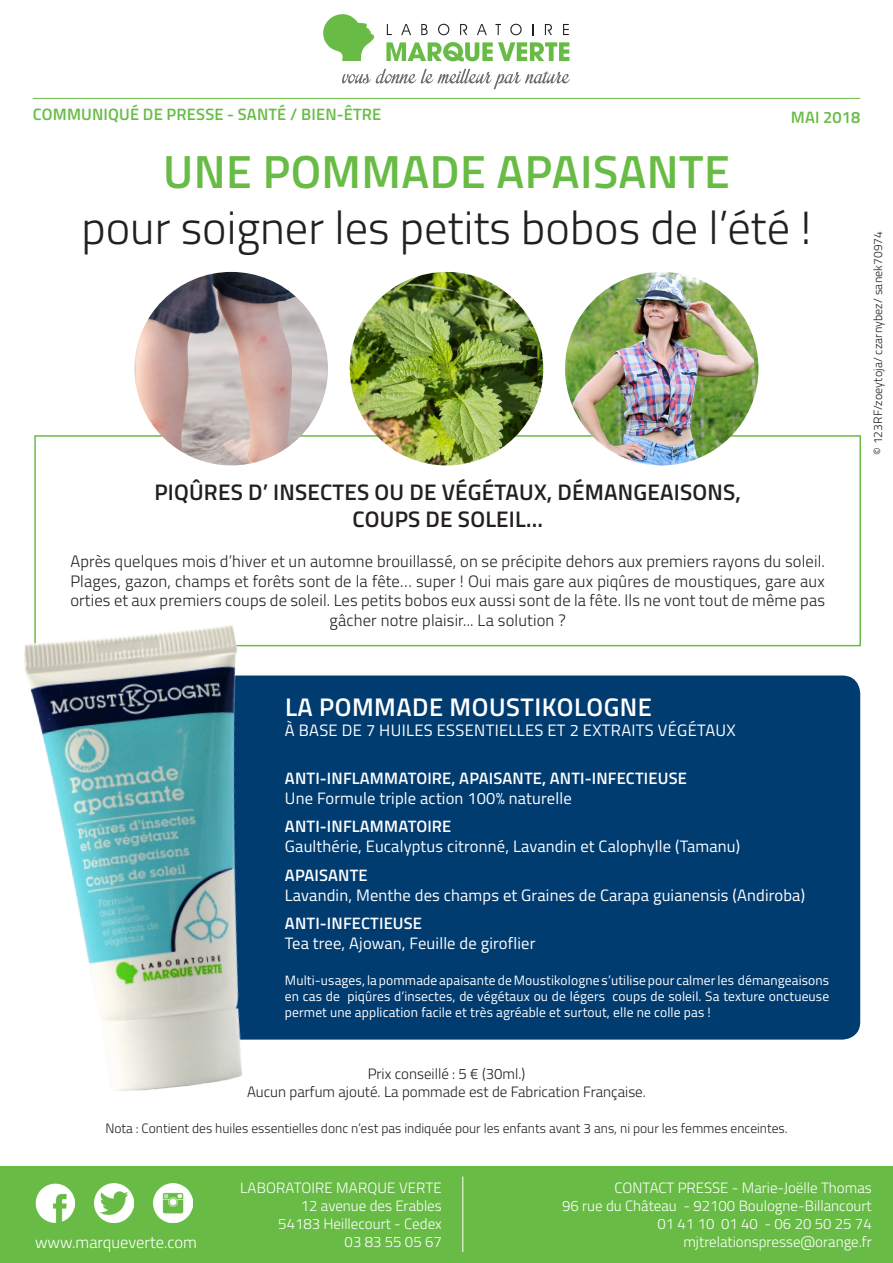
<style>
.page{position:relative;width:893px;height:1263px;background:#fff}
.page>*{position:absolute;margin:0;border:0;box-sizing:border-box;transform-origin:0 0}
.t1{font:300 46.5px "Titillium";color:#231f20}
.t2{font:600 46.5px "Titillium";letter-spacing:.01em;color:#68bc45}
.t3{font:600 25.5px "Titillium";letter-spacing:.02em;color:#fff}
.t4{font:600 22.5px "Titillium";letter-spacing:.01em;color:#231f20}
.t5{font:300 16.5px/19.8px "Titillium";letter-spacing:.01em;color:#231f20;text-align:center}
.t6{font:16.5px "Titillium";letter-spacing:.01em;color:#fff}
.t7{font:600 16.5px "Titillium";letter-spacing:.01em;color:#fff}
.t8{font:600 16.5px "Titillium";letter-spacing:.01em;color:#68bc45}
.t9{font:300 16.5px "Titillium";color:#fff}
.t10{font:300 15px "Titillium";color:#fff}
.t11{font:300 15px "Titillium";color:#231f20}
.t12{font:13.5px/16.2px "Titillium";letter-spacing:.01em;color:#fff;text-align:justify}
.t13{font:300 13.5px "Titillium";color:#231f20}
.t14{font:300 12px "Titillium";letter-spacing:.01em;color:#231f20}
</style>
<div class="page">
<div style="left:34px;top:435px;width:827px;height:211px;border:2px solid #68bc45"></div>
<div style="left:126px;top:675px;width:734px;height:364px;background:#013c71;border-radius:18px"></div>
<div style="left:0;top:1166px;width:893px;height:97px;background:#68bc45"></div>
<img style="left:35px;top:1183px;width:40px;height:40px">
<img style="left:94px;top:1183px;width:40px;height:40px">
<img style="left:153px;top:1183px;width:40px;height:40px">
<hr style="left:462px;top:1176px;width:1px;height:76px;background:#fff">
<hr style="left:33px;top:98px;width:827px;height:1px;background:#68bc45">
<svg style="left:386px;top:42px;width:183px;height:19px"></svg>
<svg style="left:323px;top:14px;width:51px;height:47px"></svg>
<svg style="left:387px;top:24px;width:5px;height:11px"></svg>
<svg style="left:401px;top:24px;width:10px;height:11px"></svg>
<svg style="left:421px;top:24px;width:7px;height:11px"></svg>
<svg style="left:438px;top:24px;width:11px;height:11px"></svg>
<svg style="left:460px;top:24px;width:7px;height:11px"></svg>
<svg style="left:477px;top:24px;width:10px;height:11px"></svg>
<svg style="left:495px;top:24px;width:6px;height:11px"></svg>
<svg style="left:510px;top:24px;width:12px;height:11px"></svg>
<svg style="left:532px;top:24px;width:2px;height:11px"></svg>
<svg style="left:545px;top:24px;width:7px;height:11px"></svg>
<svg style="left:563px;top:24px;width:6px;height:11px"></svg>
<svg style="left:342px;top:68px;width:228px;height:22px"></svg>
<img style="left:134px;top:272px;width:194px;height:193px;border-radius:97px">
<img style="left:350px;top:272px;width:193px;height:193px;border-radius:97px">
<img style="left:565px;top:272px;width:193px;height:193px;border-radius:97px">
<img style="left:24px;top:576px;width:306px;height:515px">
<p class="t8" style="left:33px;top:102px;width:350px">COMMUNIQUÉ DE PRESSE - SANTÉ / BIEN-ÊTRE</p>
<p class="t8" style="left:791px;top:105px;width:71px">MAI 2018</p>
<p class="t2" style="left:163px;top:137px;width:568px">UNE POMMADE APAISANTE</p>
<p class="t1" style="left:81px;top:194px;width:731px">pour soigner les petits bobos de l’été !</p>
<p class="t4" style="left:154px;top:475px;width:588px">PIQÛRES D’ INSECTES OU DE VÉGÉTAUX, DÉMANGEAISONS,</p>
<p class="t4" style="left:353px;top:502px;width:192px">COUPS DE SOLEIL…</p>
<p class="t5" style="left:70px;top:550px;width:756px">Après quelques mois d’hiver et un automne brouillassé, on se précipite dehors aux premiers rayons du soleil.<br>Plages, gazon, champs et forêts sont de la fête… super ! Oui mais gare aux piqûres de moustiques, gare aux orties et aux premiers coups de soleil. Les petits bobos eux aussi sont de la fête. Ils ne vont tout de même pas gâcher notre plaisir... La solution ?</p>
<p class="t14" style="left:869px;top:455px;width:226px;rotate:-90deg">© 123RF/zoeytoja/ czarnybez/ sanek70974</p>
<p class="t3" style="left:285px;top:688px;width:368px">LA POMMADE MOUSTIKOLOGNE</p>
<p class="t6" style="left:285px;top:718px;width:452px">À BASE DE 7 HUILES ESSENTIELLES ET 2 EXTRAITS VÉGÉTAUX</p>
<p class="t7" style="left:285px;top:766px;width:403px">ANTI-INFLAMMATOIRE, APAISANTE, ANTI-INFECTIEUSE</p>
<p class="t6" style="left:285px;top:786px;width:288px">Une Formule triple action 100% naturelle</p>
<p class="t7" style="left:285px;top:814px;width:168px">ANTI-INFLAMMATOIRE</p>
<p class="t6" style="left:285px;top:834px;width:457px">Gaulthérie, Eucalyptus citronné, Lavandin et Calophylle (Tamanu)</p>
<p class="t7" style="left:285px;top:862px;width:84px">APAISANTE</p>
<p class="t6" style="left:285px;top:883px;width:522px">Lavandin, Menthe des champs et Graines de Carapa guianensis (Andiroba)</p>
<p class="t7" style="left:285px;top:911px;width:139px">ANTI-INFECTIEUSE</p>
<p class="t6" style="left:285px;top:931px;width:252px">Tea tree, Ajowan, Feuille de giroflier</p>
<p class="t12" style="left:285px;top:971px;width:546px">Multi-usages, la pommade apaisante de Moustikologne s’utilise pour calmer les démangeaisons en cas de piqûres d’insectes, de végétaux ou de légers coups de soleil. Sa texture onctueuse permet une application facile et très agréable et surtout, elle ne colle pas !</p>
<p class="t11" style="left:368px;top:1063px;width:159px">Prix conseillé : 5 € (30ml.)</p>
<p class="t11" style="left:247px;top:1081px;width:400px">Aucun parfum ajouté. La pommade est de Fabrication Française.</p>
<p class="t13" style="left:105px;top:1119px;width:684px">Nota : Contient des huiles essentielles donc n’est pas indiquée pour les enfants avant 3 ans, ni pour les femmes enceintes.</p>
<p class="t10" style="left:240px;top:1177px;width:203px">LABORATOIRE MARQUE VERTE</p>
<p class="t10" style="left:301px;top:1195px;width:142px">12 avenue des Erables</p>
<p class="t10" style="left:278px;top:1213px;width:165px">54183 Heillecourt - Cedex</p>
<p class="t9" style="left:35px;top:1230px;width:163px">www.marqueverte.com</p>
<p class="t10" style="left:345px;top:1231px;width:99px">03 83 55 05 67</p>
<p class="t10" style="left:614px;top:1177px;width:259px">CONTACT PRESSE - Marie-Joëlle Thomas</p>
<p class="t10" style="left:562px;top:1195px;width:311px">96 rue du Château - 92100 Boulogne-Billancourt</p>
<p class="t10" style="left:657px;top:1213px;width:216px">01 41 10 01 40 - 06 20 50 25 74</p>
<p class="t10" style="left:683px;top:1231px;width:190px">mjtrelationspresse@orange.fr</p>
</div>
